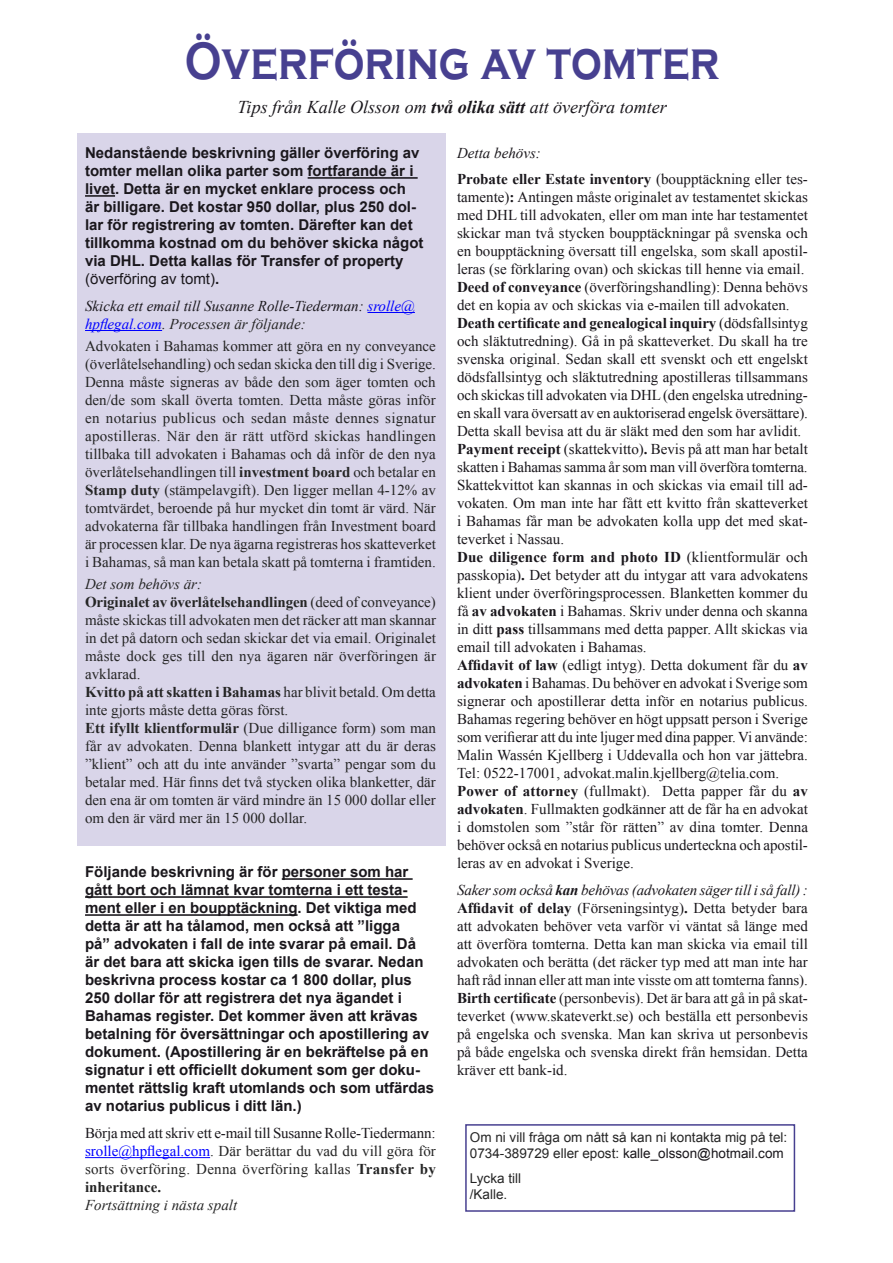
<style>
.page{position:relative;width:893px;height:1263px;background:#fff}
.page>*{position:absolute;margin:0;border:0;box-sizing:border-box;transform-origin:0 0}
.t1{font:700 54px "Copperplate Gothic";color:#474090;scale:.8 1}
.t2{font:italic 18px "Times New Roman";color:#1a171c}
.t3{font:15px/18px "Times New Roman";color:#1a171c}
.t4{font:15px/18px "Times New Roman";color:#252525;text-align:justify}
.t5{font:700 15px/18px "Arial";color:#1a171c}
.t6{font:italic 15px/18px "Times New Roman";color:#1a171c}
.t7{font:700 15px/26.5px "Times New Roman";color:#1a171c}
.t8{font:italic 15px "Times New Roman";color:#252525}
.t9{font:13.5px/16.2px "Arial";color:#252525}
.s1{font-weight:700}
.s2{font-weight:400}
.s3{color:#00f}
.s4{color:#252525}
.s5{font-style:italic}
.s6{font-weight:400;font-style:italic}
.s7{font-weight:700;font-style:italic}
.s8{color:#1a171c}
</style>
<div class="page">
<div style="left:77px;top:133px;width:369px;height:712px;background:#d9d5e9"></div>
<hr style="left:308px;top:177px;width:110px;height:2px;background:#1a171c">
<hr style="left:85px;top:195px;width:30px;height:2px;background:#1a171c">
<hr style="left:367px;top:312px;width:48px;height:1px;background:#00f">
<hr style="left:85px;top:330px;width:77px;height:1px;background:#00f">
<hr style="left:282px;top:878px;width:131px;height:2px;background:#1a171c">
<hr style="left:85px;top:896px;width:323px;height:2px;background:#1a171c">
<hr style="left:85px;top:914px;width:213px;height:2px;background:#1a171c">
<hr style="left:85px;top:1157px;width:125px;height:1px;background:#00f">
<div style="left:465px;top:1124px;width:330px;height:88px;border:2px solid #474090"></div>
<h1 class="t1" style="left:185px;top:31px;width:670px">Överföring av tomter</h1>
<p class="t2" style="left:238px;top:95px;width:431px">Tips från Kalle Olsson om <span class="s1">två olika sätt</span> att överföra tomter</p>
<p class="t5" style="left:85px;top:145px;width:340px">Nedanstående beskrivning gäller överföring av tomter mellan olika parter som fortfarande är i livet. Detta är en mycket enklare process och är billigare. Det kostar 950 dollar, plus 250 dol&shy;lar för registrering av tomten. Därefter kan det tillkomma kostnad om du behöver skicka något via DHL. Detta kallas för Transfer of property <span class="s2">(överföring av tomt)</span>.</p>
<p class="t6" style="left:85px;top:296px;width:331px">Skicka ett email till Susanne Rolle-Tiederman: <span class="s3">srolle@ hpflegal.com</span><span class="s4">. Processen är följande:</span></p>
<p class="t4" style="left:85px;top:337px;width:352px">Advokaten i Bahamas kommer att göra en ny conveyance (överlåtelsehandling) och sedan skicka den till dig i Sverige.<br>Denna måste signeras av både den som äger tomten och den/de som skall överta tomten. Detta måste göras inför en notarius publicus och sedan måste dennes signatur apostilleras. När den är rätt utförd skickas handlingen tillbaka till advokaten i Bahamas och då inför de den nya överlåtelsehandlingen till <span class="s1">investment board</span> och betalar en <span class="s1">Stamp duty</span> (stämpelavgift). Den ligger mellan 4-12% av tomtvärdet, beroende på hur mycket din tomt är värd. När advokaterna får tillbaka handlingen från Investment board är processen klar. De nya ägarna registreras hos skatteverket i Bahamas, så man kan betala skatt på tomterna i framtiden.</p>
<p class="t4" style="left:85px;top:575px;width:352px;text-align:left"><span class="s5">Det som behövs är:<br></span><span class="s1">Originalet av överlåtelsehandlingen</span> (deed of conveyance) måste skickas till advokaten men det räcker att man skannar in det på datorn och sedan skickar det via email. Originalet måste dock ges till den nya ägaren när överföringen är avklarad.<br><span class="s1">Kvitto på att skatten i Bahamas</span> har blivit betald. Om detta inte gjorts måste detta göras först.<br><span class="s1">Ett ifyllt klientformulär</span> (Due dilligance form) som man får av advokaten. Denna blankett intygar att du är deras ”klient” och att du inte använder ”svarta” pengar som du betalar med. Här finns det två stycken olika blanketter, där den ena är om tomten är värd mindre än 15 000 dollar eller om den är värd mer än 15 000 dollar.</p>
<p class="t7" style="left:457px;top:139px;width:352px"><span class="s6">Detta behövs:<br></span>Probate eller Estate inventory <span class="s2">(boupptäckning eller tes-</span></p>
<p class="t3" style="left:457px;top:188px;width:352px">tamente)<span class="s1">:</span> Antingen måste originalet av testamentet skickas med DHL till advokaten, eller om man inte har testamentet skickar man två stycken boupptäckningar på svenska och en boupptäckning översatt till engelska, som skall apostil&shy;leras (se förklaring ovan) och skickas till henne via email.<br><span class="s1">Deed of conveyance</span> (överföringshandling): Denna behövs det en kopia av och skickas via e-mailen till advokaten.<br><span class="s1">Death certificate and genealogical inquiry</span> (dödsfallsintyg och släktutredning). Gå in på skatteverket. Du skall ha tre svenska original. Sedan skall ett svenskt och ett engelskt dödsfallsintyg och släktutredning apostilleras tillsammans och skickas till advokaten via DHL (den engelska utredning&shy;en skall vara översatt av en auktoriserad engelsk översättare).<br>Detta skall bevisa att du är släkt med den som har avlidit.<br><span class="s1">Payment receipt</span> (skattekvitto)<span class="s1">.</span> Bevis på att man har betalt skatten i Bahamas samma år som man vill överföra tomterna.<br>Skattekvittot kan skannas in och skickas via email till ad&shy;vokaten. Om man inte har fått ett kvitto från skatteverket i Bahamas får man be advokaten kolla upp det med skat&shy;teverket i Nassau.<br><span class="s1">Due diligence form and photo ID</span> (klientformulär och passkopia)<span class="s1">.</span> Det betyder att du intygar att vara advokatens klient under överföringsprocessen. Blanketten kommer du få <span class="s1">av advokaten</span> i Bahamas. Skriv under denna och skanna in ditt <span class="s1">pass</span> tillsammans med detta papper. Allt skickas via email till advokaten i Bahamas.<br><span class="s1">Affidavit of law</span> (edligt intyg). Detta dokument får du <span class="s1">av advokaten</span> i Bahamas. Du behöver en advokat i Sverige som signerar och apostillerar detta inför en notarius publicus.<br>Bahamas regering behöver en högt uppsatt person i Sverige som verifierar att du inte ljuger med dina papper. Vi använde:<br>Malin Wassén Kjellberg i Uddevalla och hon var jättebra.<br>Tel: 0522-17001, advokat.malin.kjellberg@telia.com.<br><span class="s1">Power of attorney</span> (fullmakt). Detta papper får du <span class="s1">av advokaten</span>. Fullmakten godkänner att de får ha en advokat i domstolen som ”står för rätten” av dina tomter. Denna behöver också en notarius publicus underteckna och apostil&shy;leras av en advokat i Sverige.</p>
<p class="t3" style="left:457px;top:881px;width:352px;text-align:justify"><span class="s5">Saker som också</span> <span class="s7">kan</span> <span class="s5">behövas (advokaten säger till i så fall) :<br></span><span class="s1">Affidavit of delay</span> (Förseningsintyg)<span class="s1">.</span> Detta betyder bara att advokaten behöver veta varför vi väntat så länge med att överföra tomterna. Detta kan man skicka via email till advokaten och berätta (det räcker typ med att man inte har haft råd innan eller att man inte visste om att tomterna fanns).<br><span class="s1">Birth certificate</span> (personbevis). Det är bara att gå in på skat&shy;teverket (www.skateverkt.se) och beställa ett personbevis på engelska och svenska. Man kan skriva ut personbevis på både engelska och svenska direkt från hemsidan. Detta kräver ett bank-id.</p>
<p class="t5" style="left:85px;top:864px;width:351px">Följande beskrivning är för personer som har gått bort och lämnat kvar tomterna i ett testa&shy;ment eller i en boupptäckning. Det viktiga med detta är att ha tålamod, men också att ”ligga<br>på” advokaten i fall de inte svarar på email. Då<br>är det bara att skicka igen tills de svarar. Nedan beskrivna process kostar ca 1 800 dollar, plus 250 dollar för att registrera det nya ägandet i Bahamas register. Det kommer även att krävas betalning för översättningar och apostillering av dokument. (Apostillering är en bekräftelse på en signatur i ett officiellt dokument som ger doku&shy;mentet rättslig kraft utomlands och som utfärdas av notarius publicus i ditt län.)</p>
<p class="t4" style="left:85px;top:1124px;width:352px"><span class="s8">Börja med att skriv ett e-mail till Susanne Rolle-Tiedermann: </span><span class="s3">srolle@hpflegal.com</span>. Där berättar du vad du vill göra för sorts överföring. Denna överföring kallas <span class="s1">Transfer by inheritance.</span></p>
<p class="t8" style="left:85px;top:1194px;width:154px">Fortsättning i nästa spalt</p>
<p class="t9" style="left:470px;top:1129px;width:319px">Om ni vill fråga om nått så kan ni kontakta mig på tel:<br>0734-389729 eller epost: <span class="s8">kalle_olsson@hotmail.com</span></p>
<p class="t9" style="left:470px;top:1170px;width:53px">Lycka till /Kalle.</p>
</div>
